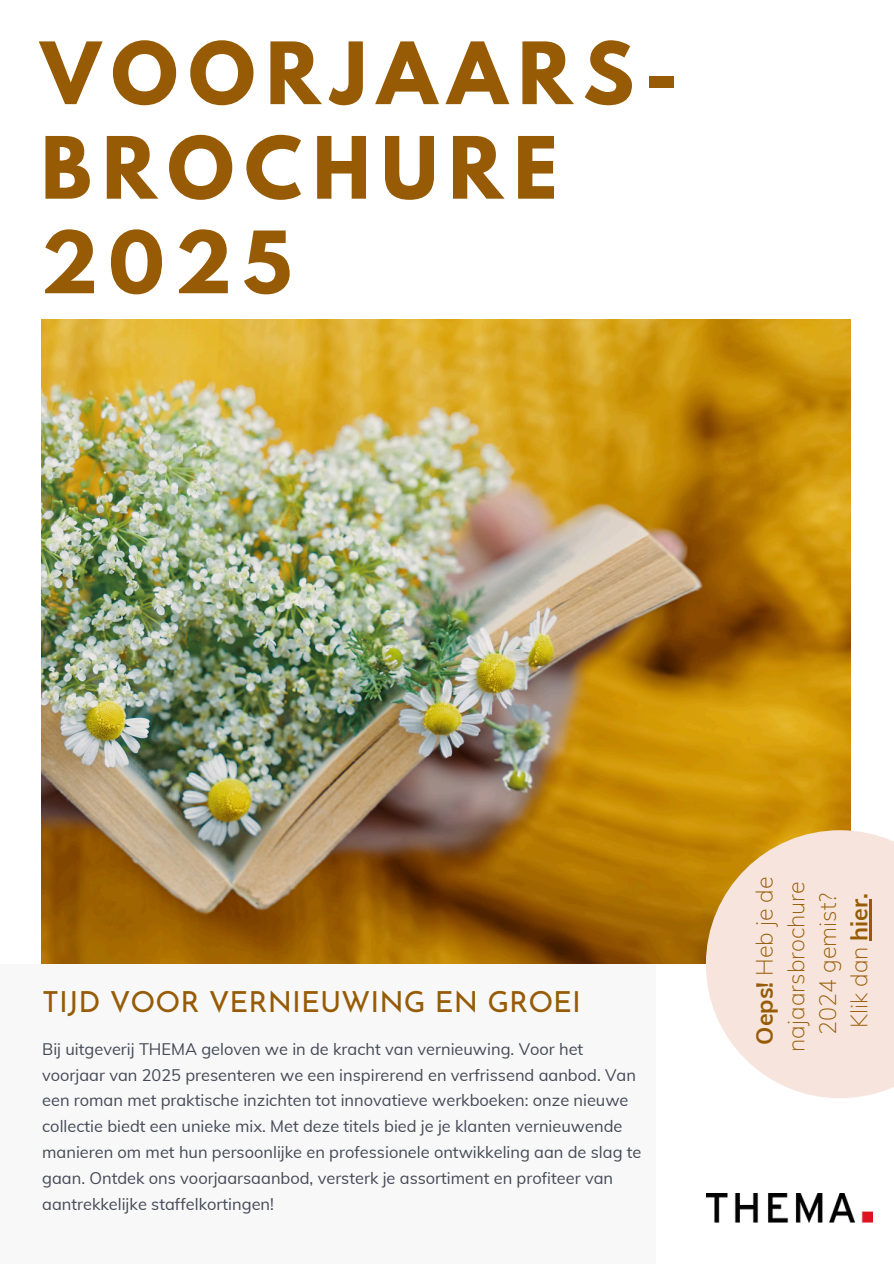
<style>
.page{position:relative;width:894px;height:1264px;background:#fff}
.page>*{position:absolute;margin:0;border:0;box-sizing:border-box;transform-origin:0 0}
.t1{font:700 76.05px/94.5px "League Spartan";letter-spacing:.14em;color:#965b04}
.t2{font:29.1px "Josefin Sans";color:#965b04}
.t3{font:200 23.25px/31.5px "Muli";color:#965b04;text-align:center}
.t4{font:16.35px/25.8px "Muli";color:#444956}
.s1{font-weight:700}
</style>
<div class="page">
<img style="left:42px;top:319px;width:808px;height:644px">
<div style="left:0;top:964px;width:655px;height:299px;background:#f8f8f8"></div>
<svg style="left:705px;top:830px;width:188px;height:268px;background:#f2decc"></svg>
<hr style="left:869px;top:898px;width:2px;height:42px;background:#965b04">
<img style="left:706px;top:1193px;width:166px;height:29px">
<h1 class="t1" style="left:41px;top:36px;width:638px">VOORJAARS-<br>BROCHURE<br>2025</h1>
<p class="t2" style="left:42px;top:990px;width:540px">TIJD VOOR VERNIEUWING EN GROEI</p>
<h3 class="t4" style="left:42px;top:1035px;width:600px">Bij uitgeverij THEMA geloven we in de kracht van vernieuwing. Voor het voorjaar van 2025 presenteren we een inspirerend en verfrissend aanbod. Van een roman met praktische inzichten tot innovatieve werkboeken: onze nieuwe collectie biedt een unieke mix. Met deze titels bied je je klanten vernieuwende manieren om met hun persoonlijke en professionele ontwikkeling aan de slag te gaan. Ontdek ons voorjaarsaanbod, versterk je assortiment en profiteer van aantrekkelijke staffelkortingen!</h3>
<p class="t3" style="left:748px;top:1051px;width:177px;rotate:-90deg"><span class="s1">Oeps!</span> Heb je de najaarsbrochure<br>2024 gemist?<br>Klik dan <span class="s1">hier.</span></p>
</div>
